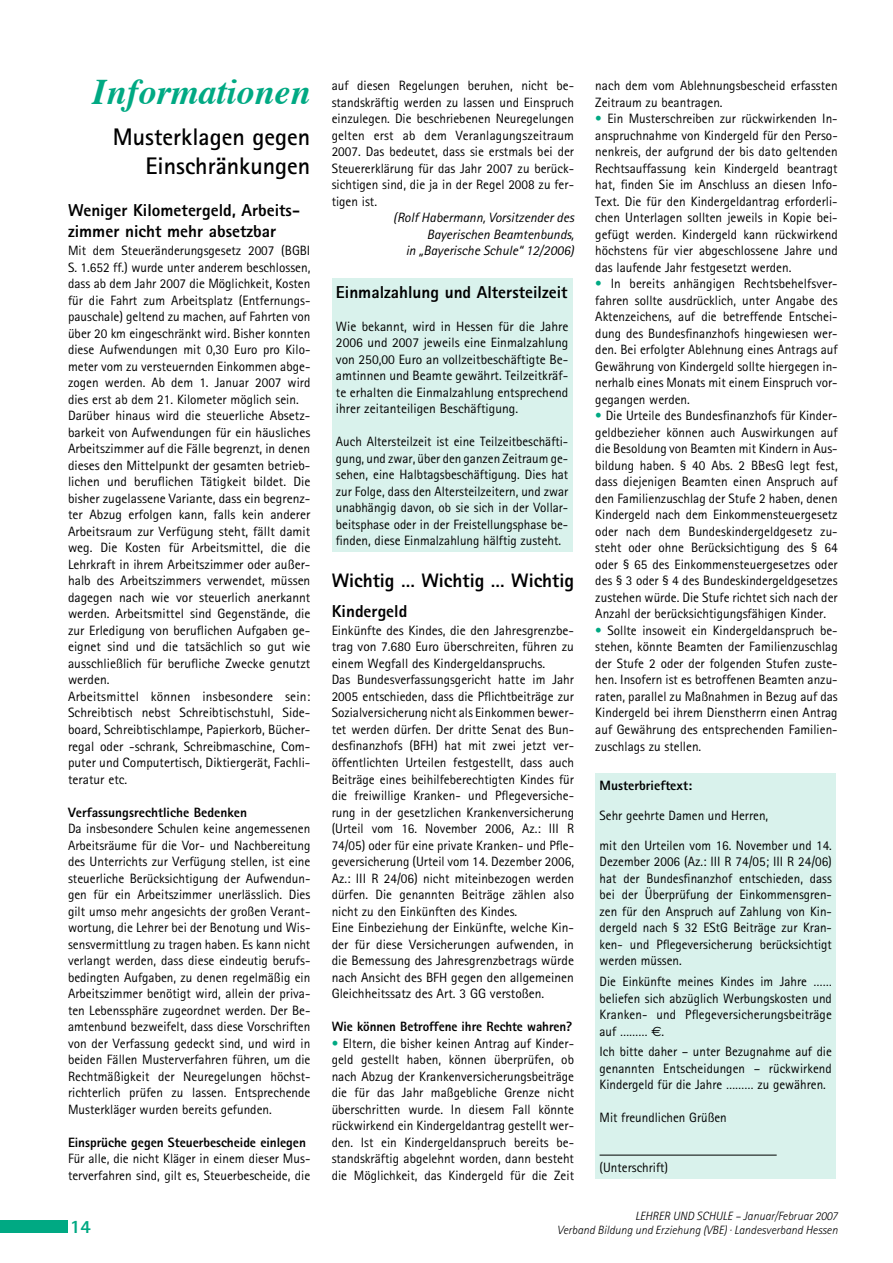
<style>
.page{position:relative;width:893px;height:1263px;background:#fff}
.page>*{position:absolute;margin:0;border:0;box-sizing:border-box;transform-origin:0 0}
.t1{font:italic 700 36px "Times";color:#00a983}
.t2{font:700 24px/28.8px "Rotis Sans Serif";color:#000;text-align:right}
.t3{font:800 19.5px "Rotis Sans Serif";color:#000}
.t4{font:800 18.75px "Rotis Sans Serif";color:#00a983}
.t5{font:800 17.25px/21px "Rotis Sans Serif";color:#000}
.t6{font:13.5px/16.5px "Rotis Sans Serif";color:#000;text-align:justify}
.t7{font:800 13.5px "Rotis Sans Serif";letter-spacing:-.005em;color:#000}
.t8{font:italic 13.5px/16.5px "Rotis Sans Serif";color:#000;text-align:right}
.t9{font:italic 300 12px "Rotis Sans Serif";color:#000}
.s1{color:#00a983}
.s2{font-family:"Euro Sans"}
</style>
<div class="page">
<div style="left:0;top:1220px;width:68px;height:13px;background:#00a983"></div>
<div style="left:332px;top:278px;width:241px;height:274px;background:#d9f2ec"></div>
<div style="left:595px;top:773px;width:241px;height:405px;background:#d9f2ec"></div>
<hr style="left:600px;top:1155px;width:177px;height:1px;background:#000">
<h1 class="t1" style="left:92px;top:68px;width:220px">Informationen</h1>
<h2 class="t2" style="left:113px;top:122px;width:199px">Musterklagen gegen<br>Einschränkungen</h2>
<p class="t5" style="left:68px;top:199px;width:233px">Weniger Kilometergeld, Arbeits&shy;zimmer nicht mehr absetzbar</p>
<p class="t6" style="left:68px;top:242px;width:244px;text-align:left">Mit dem Steueränderungsgesetz 2007 (BGBI S. 1.652 ff.) wurde unter anderem beschlossen, dass ab dem Jahr 2007 die Möglichkeit, Kosten für die Fahrt zum Arbeitsplatz (Entfernungs&shy;pauschale) geltend zu machen, auf Fahrten von über 20 km eingeschränkt wird. Bisher konnten diese Aufwendungen mit 0,30 Euro pro Kilo&shy;meter vom zu versteuernden Einkommen abge&shy;zogen werden. Ab dem 1. Januar 2007 wird dies erst ab dem 21. Kilometer möglich sein.<br>Darüber hinaus wird die steuerliche Absetz&shy;barkeit von Aufwendungen für ein häusliches Arbeitszimmer auf die Fälle begrenzt, in denen dieses den Mittelpunkt der gesamten betrieb&shy;lichen und beruflichen Tätigkeit bildet. Die bisher zugelassene Variante, dass ein begrenz&shy;ter Abzug erfolgen kann, falls kein anderer Arbeitsraum zur Verfügung steht, fällt damit weg. Die Kosten für Arbeitsmittel, die die Lehrkraft in ihrem Arbeitszimmer oder außer&shy;halb des Arbeitszimmers verwendet, müssen dagegen nach wie vor steuerlich anerkannt werden. Arbeitsmittel sind Gegenstände, die zur Erledigung von beruflichen Aufgaben ge&shy;eignet sind und die tatsächlich so gut wie aus-schließlich für berufliche Zwecke genutzt werden.<br>Arbeitsmittel können insbesondere sein:<br>Schreibtisch nebst Schreibtischstuhl, Side&shy;board, Schreibtischlampe, Papierkorb, Bücher&shy;regal oder -schrank, Schreibmaschine, Com&shy;puter und Computertisch, Diktiergerät, Fachli&shy;teratur etc.</p>
<p class="t7" style="left:68px;top:803px;width:181px">Verfassungsrechtliche Bedenken</p>
<p class="t6" style="left:68px;top:820px;width:244px">Da insbesondere Schulen keine ange-messenen Arbeitsräume für die Vor- und Nachbereitung des Unterrichts zur Verfügung stellen, ist eine steuerliche Berücksichtigung der Aufwendun&shy;gen für ein Arbeitszimmer unerlässlich. Dies gilt umso mehr angesichts der großen Verant&shy;wortung, die Lehrer bei der Benotung und Wis&shy;sensvermittlung zu tragen haben. Es kann nicht verlangt werden, dass diese eindeutig berufs&shy;bedingten Aufgaben, zu denen regelmäßig ein Arbeitszimmer benötigt wird, allein der priva&shy;ten Lebenssphäre zugeordnet werden. Der Be&shy;amtenbund bezweifelt, dass diese Vorschrif-ten von der Verfassung gedeckt sind, und wird in beiden Fällen Musterverfahren führen, um die Rechtmäßigkeit der Neuregelungen höchst&shy;richterlich prüfen zu lassen. Entsprechen-de Musterkläger wurden bereits gefunden.</p>
<p class="t7" style="left:68px;top:1133px;width:239px">Einsprüche gegen Steuerbescheide einlegen</p>
<p class="t6" style="left:68px;top:1150px;width:244px">Für alle, die nicht Kläger in einem dieser Mus&shy;terverfahren sind, gilt es, Steuer-bescheide, die</p>
<p class="t6" style="left:332px;top:77px;width:244px">auf diesen Regelungen beruhen, nicht be&shy;standskräftig werden zu lassen und Einspruch einzulegen. Die beschriebenen Neuregelungen gelten erst ab dem Veranlagungszeitraum 2007. Das bedeutet, dass sie erstmals bei der Steuererklärung für das Jahr 2007 zu berück&shy;sichtigen sind, die ja in der Regel 2008 zu fer&shy;tigen ist.</p>
<p class="t8" style="left:393px;top:210px;width:182px">(Rolf Habermann, Vorsitzender des<br>Bayerischen Beamtenbunds,<br>in „Bayerische Schule“ 12/2006)</p>
<p class="t5" style="left:336px;top:281px;width:233px">Einmalzahlung und Altersteilzeit</p>
<p class="t6" style="left:336px;top:318px;width:234px">Wie bekannt, wird in Hessen für die Jahre 2006 und 2007 jeweils eine Einmalzahlung von 250,00 Euro an vollzeitbeschäftigte Be&shy;amtinnen und Beamte gewährt. Teilzeitkräf&shy;te erhalten die Einmalzahlung entsprechend ihrer zeitanteiligen Beschäftigung.</p>
<p class="t6" style="left:336px;top:433px;width:234px">Auch Altersteilzeit ist eine Teilzeitbeschäfti&shy;gung, und zwar, über den ganzen Zeitraum ge&shy;sehen, eine Halbtagsbeschäftigung. Dies hat zur Folge, dass den Altersteilzeitern, und zwar unabhängig davon, ob sie sich in der Vollar&shy;beitsphase oder in der Freistellungsphase be&shy;finden, diese Einmalzahlung hälftig zusteht.</p>
<h3 class="t3" style="left:332px;top:568px;width:244px">Wichtig … Wichtig … Wichtig</h3>
<p class="t5" style="left:332px;top:600px;width:77px">Kindergeld</p>
<p class="t6" style="left:332px;top:622px;width:244px;text-align:left">Einkünfte des Kindes, die den Jahresgrenzbe&shy;trag von 7.680 Euro überschreiten, führen zu einem Wegfall des Kindergeldanspruchs.<br>Das Bundesverfassungsgericht hatte im Jahr 2005 entschieden, dass die Pflichtbeiträge zur Sozialversicherung nicht als Einkommen bewer&shy;tet werden dürfen. Der dritte Senat des Bun&shy;desfinanzhofs (BFH) hat mit zwei jetzt ver&shy;öffentlichten Urteilen festgestellt, dass auch Beiträge eines beihilfeberechtigten Kindes für die freiwillige Kranken- und Pflegeversiche&shy;rung in der gesetzlichen Krankenversicherung (Urteil vom 16. November 2006, Az.: III R 74/05) oder für eine private Kranken- und Pfle&shy;geversicherung (Urteil vom 14. Dezember 2006, Az.: III R 24/06) nicht miteinbezogen werden dürfen. Die genannten Beiträge zählen also nicht zu den Einkünften des Kindes.<br>Eine Einbeziehung der Einkünfte, welche Kin&shy;der für diese Versicherungen aufwenden, in die Bemessung des Jahresgrenzbetrags würde nach Ansicht des BFH gegen den allgemeinen Gleichheitssatz des Art. 3 GG verstoßen.</p>
<p class="t7" style="left:332px;top:1018px;width:242px">Wie können Betroffene ihre Rechte wahren?</p>
<p class="t6" style="left:332px;top:1034px;width:244px"><span class="s1">•</span> Eltern, die bisher keinen Antrag auf Kinder&shy;geld gestellt haben, können überprüfen, ob nach Abzug der Krankenversicherungsbeiträge die für das Jahr maßgebliche Grenze nicht überschritten wurde. In diesem Fall könnte rück--wirkend ein Kindergeldantrag gestellt wer&shy;den. Ist ein Kindergeldanspruch bereits be&shy;standskräftig abgelehnt worden, dann besteht die Möglichkeit, das Kindergeld für die Zeit</p>
<p class="t6" style="left:595px;top:77px;width:244px">nach dem vom Ablehnungsbescheid erfassten<br>Zeitraum zu beantragen.</p>
<p class="t6" style="left:595px;top:110px;width:244px;text-align:left"><span class="s1">•</span> Ein Musterschreiben zur rückwirkenden In&shy;anspruchnahme von Kindergeld für den Per-so&shy;nen- kreis, der aufgrund der bis dato gelten-den Rechtsauffassung kein Kindergeld bean-tragt hat, finden Sie im Anschluss an diesen In-fo-Text. Die für den Kindergeldantrag erfor-der-li&shy;chen Unterlagen sollten jeweils in Kopie bei-- gefügt werden. Kindergeld kann rückwirkend höchstens für vier abgeschlossene Jahre und das laufende Jahr festgesetzt werden.</p>
<p class="t6" style="left:595px;top:275px;width:244px"><span class="s1">•</span> In bereits anhängigen Rechtsbehelfsver&shy;fahren sollte ausdrücklich, unter Angabe des Aktenzeichens, auf die betreffende Entschei&shy;dung des Bundesfinanzhofs hingewiesen wer&shy;den. Bei erfolgter Ablehnung eines Antrags auf Gewährung von Kindergeld sollte hiergegen in&shy;nerhalb eines Monats mit einem Einspruch vor&shy;gegangen werden.</p>
<p class="t6" style="left:595px;top:407px;width:244px"><span class="s1">•</span> Die Urteile des Bundesfinanzhofs für Kin-der&shy;geldbezieher können auch Auswirkungen auf die Besoldung von Beamten mit Kindern in Aus&shy;bildung haben. § 40 Abs. 2 BBesG legt fest, dass diejenigen Beamten einen Anspruch auf den Familienzuschlag der Stufe 2 haben, denen Kindergeld nach dem Einkommensteuergesetz oder nach dem Bundeskindergeldgesetz zu&shy;steht oder ohne Berücksichtigung des § 64 oder § 65 des Einkommensteuergesetzes oder des § 3 oder § 4 des Bundeskindergeldgesetzes zustehen würde. Die Stufe richtet sich nach der Anzahl der berücksichtigungsfähigen Kinder.</p>
<p class="t6" style="left:595px;top:622px;width:244px"><span class="s1">•</span> Sollte insoweit ein Kindergeldanspruch be&shy;stehen, könnte Beamten der Familienzuschlag der Stufe 2 oder der folgenden Stufen zuste&shy;hen. Insofern ist es betroffenen Beamten anzu&shy;raten, parallel zu Maßnahmen in Bezug auf das Kindergeld bei ihrem Dienstherrn einen Antrag auf Gewährung des entsprechenden Familien&shy;zuschlags zu stellen.</p>
<p class="t7" style="left:600px;top:777px;width:94px">Musterbrieftext:</p>
<p class="t6" style="left:600px;top:807px;width:170px">Sehr geehrte Damen und Herren,</p>
<p class="t6" style="left:600px;top:837px;width:234px">mit den Urteilen vom 16. November und 14.<br>Dezember 2006 (Az.: III R 74/05; III R 24/06) hat der Bundesfinanzhof entschieden, dass bei der Überprüfung der Einkommensgren&shy;zen für den Anspruch auf Zahlung von Kin&shy;dergeld nach § 32 EStG Beiträge zur Kran&shy;ken- und Pflegeversicherung berücksichtigt werden müssen.</p>
<p class="t6" style="left:600px;top:973px;width:234px">Die Einkünfte meines Kindes im Jahre …… beliefen sich abzüglich Werbungskosten und Kranken- und Pflegeversicherungsbeiträge auf ……… <span class="s2">€</span>.</p>
<p class="t6" style="left:600px;top:1043px;width:234px">Ich bitte daher – unter Bezugnahme auf die genannten Entscheidungen – rückwirkend Kindergeld für die Jahre ……… zu gewähren.</p>
<p class="t6" style="left:600px;top:1109px;width:129px">Mit freundlichen Grüßen</p>
<p class="t6" style="left:600px;top:1159px;width:70px">(Unterschrift)</p>
<p class="t9" style="left:635px;top:1209px;width:204px">LEHRER UND SCHULE – Januar/Februar 2007</p>
<h3 class="t4" style="left:70px;top:1215px;width:11px">14</h3>
<p class="t9" style="left:557px;top:1223px;width:282px">Verband Bildung und Erziehung (VBE) · Landesverband Hessen</p>
</div>
